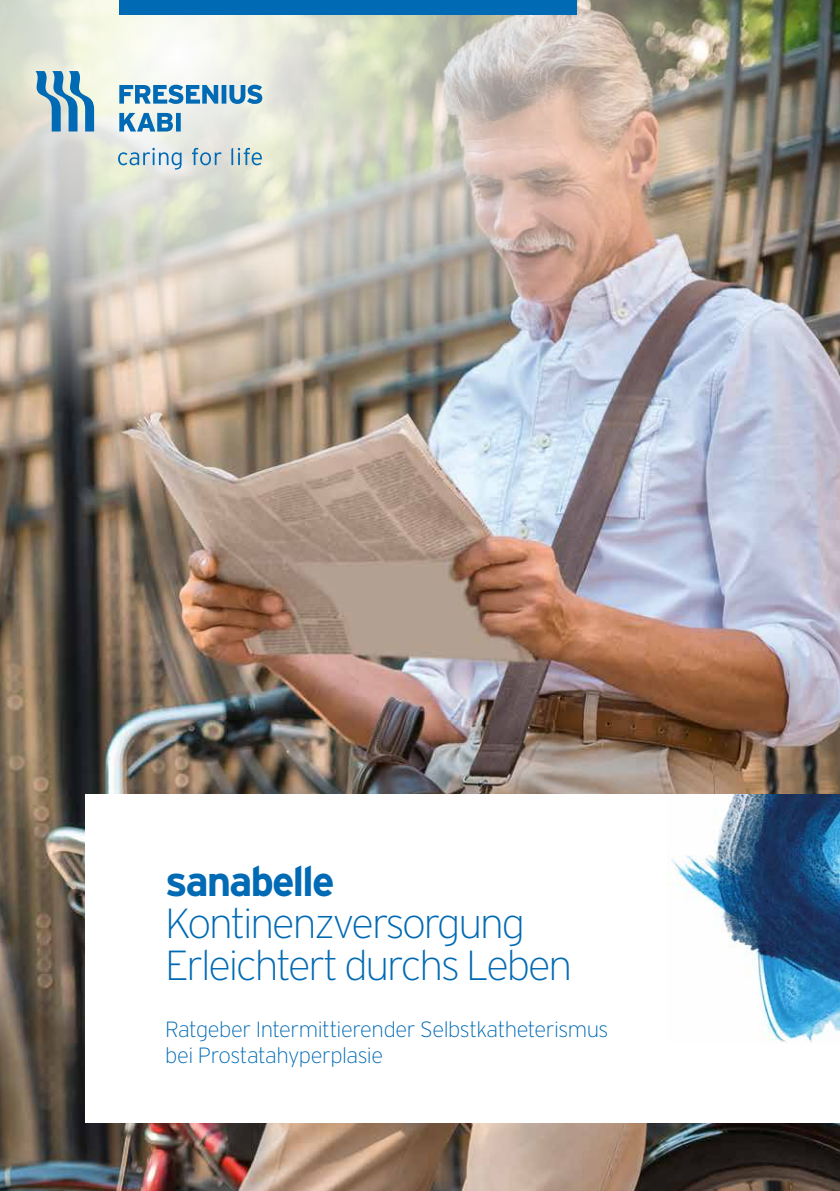
<style>
.page{position:relative;width:840px;height:1191px;background:#fff}
.page>*{position:absolute;margin:0;border:0;box-sizing:border-box;transform-origin:0 0}
.t1{font:200 42px/42px "Interstate";letter-spacing:-.05em;color:#006ab4}
.t2{font:700 42px "Interstate";letter-spacing:-.05em;color:#006ab4}
.t3{font:200 22px/26px "Interstate";letter-spacing:-.025em;color:#006ab4}
</style>
<div class="page">
<img style="left:0;top:415px;width:839px;height:776px">
<div style="left:85px;top:794px;width:754px;height:329px;background:#fff"></div>
<img style="left:667px;top:794px;width:172px;height:248px">
<img style="left:0;top:0;width:839px;height:415px">
<div style="left:119px;top:0;width:457px;height:14px;background:#006ab4"></div>
<svg style="left:35px;top:71px;width:59px;height:60px;background:#7fb0c8"></svg>
<svg style="left:119px;top:113px;width:62px;height:18px"></svg>
<svg style="left:119px;top:85px;width:143px;height:19px;background:#64a2cb"></svg>
<svg style="left:118px;top:148px;width:144px;height:22px;background:#bdd1d7"></svg>
<h1 class="t2" style="left:165px;top:857px;width:171px">sanabelle</h1>
<h1 class="t1" style="left:165px;top:902px;width:408px">Kontinenzversorgung<br>Erleichtert durchs Leben</h1>
<p class="t3" style="left:165px;top:1016px;width:444px">Ratgeber Intermittierender Selbstkatheterismus bei Prostatahyperplasie</p>
</div>
